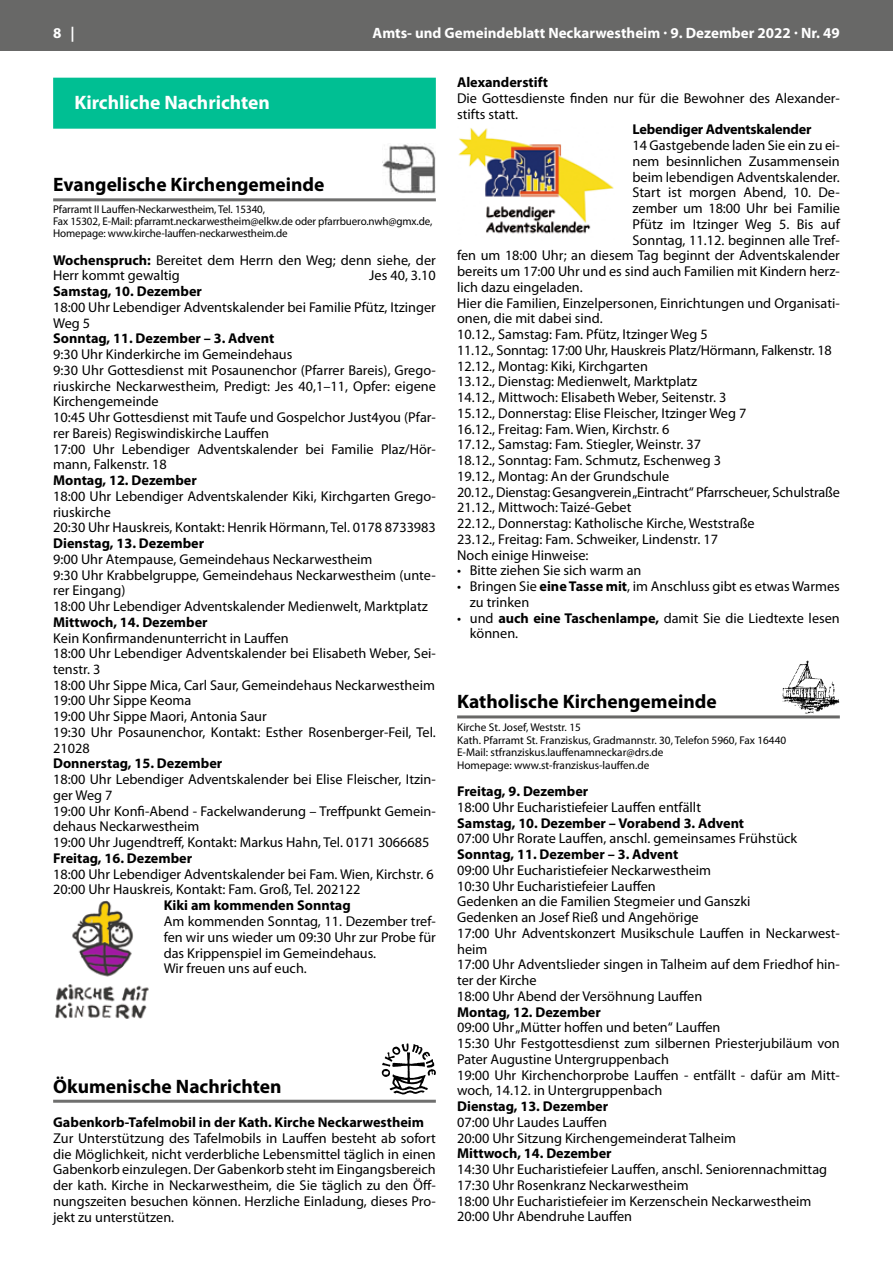
<style>
.page{position:relative;width:893px;height:1263px;background:#fff}
.page>*{position:absolute;margin:0;border:0;box-sizing:border-box;transform-origin:0 0}
.t1{font:700 19.5px "Myriad Pro";color:#000}
.t2{font:700 19.5px "Myriad Pro";color:#fff}
.t3{font:700 15px "Myriad Pro";color:#fff}
.t4{font:14.25px/15.8px "Myriad Pro";color:#000}
.t5{font:700 14.25px "Myriad Pro";color:#000}
.t6{font:11.25px/12.5px "Myriad Pro";letter-spacing:-.005em;color:#000}
.s1{font-weight:700}
</style>
<div class="page">
<div style="left:0;top:0;width:893px;height:51px;background:#686867"></div>
<img style="left:458px;top:128px;width:156px;height:106px">
<hr style="left:457px;top:715px;width:383px;height:3px;background:#686867">
<img style="left:782px;top:660px;width:58px;height:53px">
<div style="left:53px;top:78px;width:383px;height:51px;background:#00bf93"></div>
<hr style="left:53px;top:198px;width:383px;height:3px;background:#6f6f6e">
<img style="left:383px;top:144px;width:53px;height:50px">
<img style="left:55px;top:900px;width:94px;height:119px">
<hr style="left:53px;top:1100px;width:383px;height:3px;background:#6f6f6e">
<svg style="left:382px;top:1043px;width:54px;height:51px"></svg>
<p class="t3" style="left:53px;top:23px;width:23px">8 |</p>
<p class="t3" style="left:373px;top:23px;width:469px">Amts- und Gemeindeblatt Neckarwestheim · 9. Dezember 2022 · Nr. 49</p>
<p class="t5" style="left:457px;top:73px;width:92px">Alexanderstift</p>
<p class="t4" style="left:457px;top:90px;width:384px">Die Gottesdienste finden nur für die Bewohner des Alexander&shy;stifts statt.</p>
<p class="t5" style="left:632px;top:120px;width:181px">Lebendiger Adventskalender</p>
<p class="t4" style="left:632px;top:137px;width:209px">14 Gastgebende laden Sie ein zu ei-</p>
<p class="t4" style="left:632px;top:153px;width:209px">nem besinnlichen Zusammensein</p>
<p class="t4" style="left:632px;top:169px;width:209px">beim lebendigen Adventskalender.</p>
<p class="t4" style="left:632px;top:185px;width:209px">Start ist morgen Abend, 10. De-</p>
<p class="t4" style="left:632px;top:200px;width:209px">zember um 18:00 Uhr bei Familie</p>
<p class="t4" style="left:632px;top:216px;width:209px">Pfütz im Itzinger Weg 5. Bis auf</p>
<p class="t4" style="left:632px;top:232px;width:209px">Sonntag, 11.12. beginnen alle Tref-</p>
<p class="t4" style="left:457px;top:248px;width:384px">fen um 18:00 Uhr; an diesem Tag beginnt der Adventskalender</p>
<p class="t4" style="left:457px;top:263px;width:384px">bereits um 17:00 Uhr und es sind auch Familien mit Kindern herz-</p>
<p class="t4" style="left:457px;top:279px;width:127px">lich dazu eingeladen.</p>
<p class="t4" style="left:457px;top:295px;width:384px">Hier die Familien, Einzelpersonen, Einrichtungen und Organisati-</p>
<p class="t4" style="left:457px;top:311px;width:147px">onen, die mit dabei sind.</p>
<p class="t4" style="left:457px;top:326px;width:252px">10.12., Samstag: Fam. Pfütz, Itzinger Weg 5</p>
<p class="t4" style="left:457px;top:342px;width:376px">11.12., Sonntag: 17:00 Uhr, Hauskreis Platz/Hörmann, Falkenstr. 18</p>
<p class="t4" style="left:457px;top:358px;width:192px">12.12., Montag: Kiki, Kirchgarten</p>
<p class="t4" style="left:457px;top:374px;width:242px">13.12., Dienstag: Medienwelt, Marktplatz</p>
<p class="t4" style="left:457px;top:389px;width:271px">14.12., Mittwoch: Elisabeth Weber, Seitenstr. 3</p>
<p class="t4" style="left:457px;top:405px;width:291px">15.12., Donnerstag: Elise Fleischer, Itzinger Weg 7</p>
<p class="t4" style="left:457px;top:421px;width:214px">16.12., Freitag: Fam. Wien, Kirchstr. 6</p>
<p class="t4" style="left:457px;top:437px;width:245px">17.12., Samstag: Fam. Stiegler, Weinstr. 37</p>
<p class="t4" style="left:457px;top:452px;width:265px">18.12., Sonntag: Fam. Schmutz, Eschenweg 3</p>
<p class="t4" style="left:457px;top:468px;width:214px">19.12., Montag: An der Grundschule</p>
<p class="t4" style="left:457px;top:484px;width:384px">20.12., Dienstag: Gesangverein „Eintracht“ Pfarrscheuer, Schulstraße</p>
<p class="t4" style="left:457px;top:500px;width:176px">21.12., Mittwoch: Taizé-Gebet</p>
<p class="t4" style="left:457px;top:515px;width:299px">22.12., Donnerstag: Katholische Kirche, Weststraße</p>
<p class="t4" style="left:457px;top:531px;width:262px">23.12., Freitag: Fam. Schweiker, Lindenstr. 17</p>
<p class="t4" style="left:457px;top:547px;width:133px">Noch einige Hinweise:</p>
<p class="t4" style="left:457px;top:562px;width:186px">• Bitte ziehen Sie sich warm an</p>
<p class="t4" style="left:470px;top:578px;width:371px;text-indent:-13px">• Bringen Sie <span class="s1">eine Tasse mit</span>, im Anschluss gibt es etwas Warmes zu trinken</p>
<p class="t4" style="left:470px;top:610px;width:371px;text-indent:-13px">• und <span class="s1">auch eine Taschenlampe,</span> damit Sie die Liedtexte lesen können.</p>
<h1 class="t2" style="left:74px;top:90px;width:197px">Kirchliche Nachrichten</h1>
<h1 class="t1" style="left:53px;top:172px;width:273px">Evangelische Kirchengemeinde</h1>
<p class="t6" style="left:53px;top:202px;width:381px">Pfarramt II Lauffen-Neckarwestheim, Tel. 15340,<br>Fax 15302, E-Mail: pfarramt.neckarwestheim@elkw.de oder pfarrbuero.nwh@gmx.de,<br>Homepage: www.kirche-lauffen-neckarwestheim.de</p>
<p class="t4" style="left:53px;top:252px;width:384px"><span class="s1">Wochenspruch:</span> Bereitet dem Herrn den Weg; denn siehe, der<br>Herr kommt gewaltig</p>
<p class="t4" style="left:369px;top:267px;width:68px">Jes 40, 3.10</p>
<p class="t5" style="left:53px;top:282px;width:150px">Samstag, 10. Dezember</p>
<p class="t4" style="left:53px;top:299px;width:384px">18:00 Uhr Lebendiger Adventskalender bei Familie Pfütz, Itzinger<br>Weg 5</p>
<p class="t5" style="left:53px;top:329px;width:223px">Sonntag, 11. Dezember – 3. Advent</p>
<p class="t4" style="left:53px;top:346px;width:384px">9:30 Uhr Kinderkirche im Gemeindehaus<br>9:30 Uhr Gottesdienst mit Posaunenchor (Pfarrer Bareis), Grego&shy;riuskirche Neckarwestheim, Predigt: Jes 40,1–11, Opfer: eigene Kirchengemeinde<br>10:45 Uhr Gottesdienst mit Taufe und Gospelchor Just4you (Pfar&shy;rer Bareis) Regiswindiskirche Lauffen<br>17:00 Uhr Lebendiger Adventskalender bei Familie Plaz/Hör&shy;mann, Falkenstr. 18</p>
<p class="t5" style="left:53px;top:471px;width:145px">Montag, 12. Dezember</p>
<p class="t4" style="left:53px;top:488px;width:384px">18:00 Uhr Lebendiger Adventskalender Kiki, Kirchgarten Grego&shy;riuskirche<br>20:30 Uhr Hauskreis, Kontakt: Henrik Hörmann, Tel. 0178 8733983</p>
<p class="t5" style="left:53px;top:534px;width:153px">Dienstag, 13. Dezember</p>
<p class="t4" style="left:53px;top:551px;width:384px">9:00 Uhr Atempause, Gemeindehaus Neckarwestheim<br>9:30 Uhr Krabbelgruppe, Gemeindehaus Neckarwestheim (unte&shy;rer Eingang)<br>18:00 Uhr Lebendiger Adventskalender Medienwelt, Marktplatz</p>
<p class="t5" style="left:53px;top:613px;width:156px">Mittwoch, 14. Dezember</p>
<p class="t4" style="left:53px;top:630px;width:384px">Kein Konfirmandenunterricht in Lauffen<br>18:00 Uhr Lebendiger Adventskalender bei Elisabeth Weber, Sei&shy;tenstr. 3<br>18:00 Uhr Sippe Mica, Carl Saur, Gemeindehaus Neckarwestheim 19:00 Uhr Sippe Keoma<br>19:00 Uhr Sippe Maori, Antonia Saur<br>19:30 Uhr Posaunenchor, Kontakt: Esther Rosenberger-Feil, Tel.<br>21028</p>
<p class="t5" style="left:53px;top:754px;width:171px">Donnerstag, 15. Dezember</p>
<p class="t4" style="left:53px;top:771px;width:384px">18:00 Uhr Lebendiger Adventskalender bei Elise Fleischer, Itzin&shy;ger Weg 7<br>19:00 Uhr Konfi-Abend - Fackelwanderung – Treffpunkt Gemein&shy;dehaus Neckarwestheim<br>19:00 Uhr Jugendtreff, Kontakt: Markus Hahn, Tel. 0171 3066685</p>
<p class="t5" style="left:53px;top:849px;width:141px">Freitag, 16. Dezember</p>
<p class="t4" style="left:53px;top:866px;width:382px">18:00 Uhr Lebendiger Adventskalender bei Fam. Wien, Kirchstr. 6<br>20:00 Uhr Hauskreis, Kontakt: Fam. Groß, Tel. 202122</p>
<p class="t5" style="left:164px;top:896px;width:189px">Kiki am kommenden Sonntag</p>
<p class="t4" style="left:164px;top:913px;width:274px">Am kommenden Sonntag, 11. Dezember tref&shy;fen wir uns wieder um 09:30 Uhr zur Probe für das Krippenspiel im Gemeindehaus.<br>Wir freuen uns auf euch.</p>
<h1 class="t1" style="left:457px;top:689px;width:261px">Katholische Kirchengemeinde</h1>
<p class="t6" style="left:457px;top:721px;width:331px">Kirche St. Josef, Weststr. 15<br>Kath. Pfarramt St. Franziskus, Gradmannstr. 30, Telefon 5960, Fax 16440<br>E-Mail: stfranziskus.lauffenamneckar@drs.de<br>Homepage: www.st-franziskus-lauffen.de</p>
<p class="t5" style="left:457px;top:782px;width:133px">Freitag, 9. Dezember</p>
<p class="t4" style="left:457px;top:799px;width:245px">18:00 Uhr Eucharistiefeier Lauffen entfällt</p>
<p class="t5" style="left:457px;top:813px;width:289px">Samstag, 10. Dezember – Vorabend 3. Advent</p>
<p class="t4" style="left:457px;top:830px;width:342px">07:00 Uhr Rorate Lauffen, anschl. gemeinsames Frühstück</p>
<p class="t5" style="left:457px;top:845px;width:223px">Sonntag, 11. Dezember – 3. Advent</p>
<p class="t4" style="left:457px;top:862px;width:384px">09:00 Uhr Eucharistiefeier Neckarwestheim<br>10:30 Uhr Eucharistiefeier Lauffen<br>Gedenken an die Familien Stegmeier und Ganszki<br>Gedenken an Josef Rieß und Angehörige<br>17:00 Uhr Adventskonzert Musikschule Lauffen in Neckarwest&shy;heim<br>17:00 Uhr Adventslieder singen in Talheim auf dem Friedhof hin&shy;ter der Kirche<br>18:00 Uhr Abend der Versöhnung Lauffen</p>
<p class="t5" style="left:457px;top:1002px;width:145px">Montag, 12. Dezember</p>
<p class="t4" style="left:457px;top:1019px;width:384px">09:00 Uhr „Mütter hoffen und beten“ Lauffen<br>15:30 Uhr Festgottesdienst zum silbernen Priesterjubiläum von Pater Augustine Untergruppenbach<br>19:00 Uhr Kirchenchorprobe Lauffen - entfällt - dafür am Mitt&shy;woch, 14.12. in Untergruppenbach</p>
<p class="t5" style="left:457px;top:1097px;width:153px">Dienstag, 13. Dezember</p>
<p class="t4" style="left:457px;top:1114px;width:280px">07:00 Uhr Laudes Lauffen<br>20:00 Uhr Sitzung Kirchengemeinderat Talheim</p>
<p class="t5" style="left:457px;top:1144px;width:156px">Mittwoch, 14. Dezember</p>
<p class="t4" style="left:457px;top:1161px;width:372px">14:30 Uhr Eucharistiefeier Lauffen, anschl. Seniorennachmittag 17:30 Uhr Rosenkranz Neckarwestheim<br>18:00 Uhr Eucharistiefeier im Kerzenschein Neckarwestheim 20:00 Uhr Abendruhe Lauffen</p>
<h1 class="t1" style="left:53px;top:1073px;width:230px">Ökumenische Nachrichten</h1>
<p class="t5" style="left:53px;top:1113px;width:372px">Gabenkorb-Tafelmobil in der Kath. Kirche Neckarwestheim</p>
<p class="t4" style="left:53px;top:1130px;width:384px;text-align:justify">Zur Unterstützung des Tafelmobils in Lauffen besteht ab sofort die Möglichkeit, nicht verderbliche Lebensmittel täglich in einen Gabenkorb einzulegen. Der Gabenkorb steht im Eingangsbereich der kath. Kirche in Neckarwestheim, die Sie täglich zu den Öff&shy;nungszeiten besuchen können. Herzliche Einladung, dieses Pro&shy;jekt zu unterstützen.</p>
</div>
